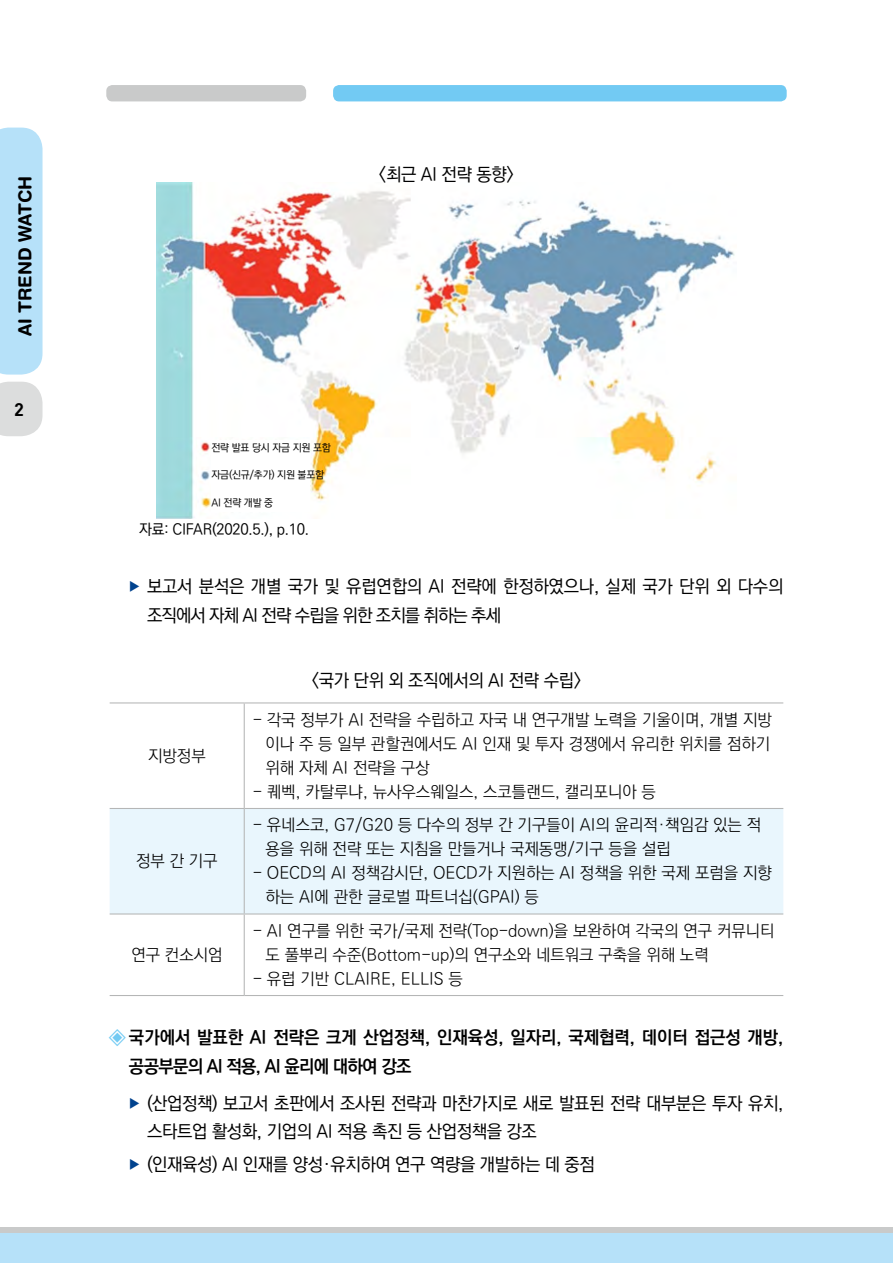
<style>
.page{position:relative;width:893px;height:1263px;background:#fff}
.page>*{position:absolute;margin:0;border:0;box-sizing:border-box;transform-origin:0 0}
.t1{font:500 18px/28.5px "Ko Pub Dotum";letter-spacing:-.02em;color:#000}
.t2{font:700 18px/28.5px "Ko Pub Dotum";color:#000}
.t3{font:700 18px "Helvetica Rounded LT Std";color:#000}
.t4{font:18px "Dinbol";color:#000}
.t5{font:300 16.5px/24px "Ko Pub Dotum";color:#000}
.t6{font:500 15px "Ko Pub Dotum";letter-spacing:-.02em;color:#000}
.t7{font:500 10.5px "Ko Pub Dotum";letter-spacing:-.02em;color:#000}
.s1{font-weight:300;font-size:12px;color:#00428e}
.s2{color:#72caf3}
</style>
<div class="page">
<div style="left:0;top:128px;width:43px;height:247px;background:#b6e1f9"></div>
<svg style="left:0;top:382px;width:43px;height:54px;background:#dfdfdf"></svg>
<div style="left:0;top:1229px;width:893px;height:34px;background:#b6e1f9"></div>
<div style="left:0;top:1227px;width:893px;height:5px;background:#c9caca"></div>
<img style="left:156px;top:183px;width:579px;height:336px">
<div style="left:211px;top:440px;width:99px;height:72px;background:#fff"></div>
<div style="left:333px;top:85px;width:454px;height:16px;background:#72caf3;border-radius:6px"></div>
<div style="left:106px;top:85px;width:200px;height:16px;background:#c9caca;border-radius:6px"></div>
<div style="left:110px;top:809px;width:673px;height:104px;background:#e9f6fd"></div>
<hr style="left:110px;top:702px;width:134px;height:1px;background:#b5b6b6">
<hr style="left:244px;top:702px;width:539px;height:1px;background:#b5b6b6">
<hr style="left:244px;top:703px;width:1px;height:105px;background:#b5b6b6">
<hr style="left:110px;top:808px;width:134px;height:1px;background:#b5b6b6">
<hr style="left:244px;top:808px;width:539px;height:1px;background:#b5b6b6">
<hr style="left:244px;top:809px;width:1px;height:104px;background:#b5b6b6">
<hr style="left:110px;top:913px;width:134px;height:1px;background:#b5b6b6">
<hr style="left:244px;top:913px;width:539px;height:1px;background:#b5b6b6">
<hr style="left:244px;top:914px;width:1px;height:81px;background:#b5b6b6">
<hr style="left:110px;top:995px;width:134px;height:1px;background:#b5b6b6">
<hr style="left:244px;top:995px;width:539px;height:1px;background:#b5b6b6">
<p class="t3" style="left:14px;top:336px;width:162px;rotate:-90deg">AI TREND WATCH</p>
<p class="t4" style="left:14px;top:397px;width:11px">2</p>
<p class="t1" style="left:379px;top:161px;width:137px">&lt;최근 AI 전략 동향&gt;</p>
<p class="t7" style="left:212px;top:443px;width:121px">전략 발표 당시 자금 지원 포함</p>
<p class="t7" style="left:212px;top:470px;width:114px">자금(신규/추가) 지원 불포함</p>
<p class="t7" style="left:212px;top:497px;width:63px">AI 전략 개발 중</p>
<p class="t6" style="left:139px;top:522px;width:172px">자료: CIFAR(2020.5.), p.10.</p>
<p class="t1" style="left:147px;top:573px;width:638px;text-indent:-18px"><span class="s1">▶</span> 보고서 분석은 개별 국가 및 유럽연합의 AI 전략에 한정하였으나, 실제 국가 단위 외 다수의 조직에서 자체 AI 전략 수립을 위한 조치를 취하는 추세</p>
<p class="t5" style="left:148px;top:744px;width:59px">지방정부</p>
<p class="t5" style="left:136px;top:850px;width:83px">정부 간 기구</p>
<p class="t5" style="left:131px;top:943px;width:93px">연구 컨소시엄</p>
<p class="t1" style="left:312px;top:667px;width:271px">&lt;국가 단위 외 조직에서의 AI 전략 수립&gt;</p>
<p class="t5" style="left:265px;top:708px;width:508px;text-align:justify;text-indent:-13px">- 각국 정부가 AI 전략을 수립하고 자국 내 연구개발 노력을 기울이며, 개별 지방 이나 주 등 일부 관할권에서도 AI 인재 및 투자 경쟁에서 유리한 위치를 점하기 위해 자체 AI 전략을 구상</p>
<p class="t5" style="left:253px;top:780px;width:405px">- 퀘벡, 카탈루냐, 뉴사우스웨일스, 스코틀랜드, 캘리포니아 등</p>
<p class="t5" style="left:265px;top:814px;width:497px;text-indent:-13px">- 유네스코, G7/G20 등 다수의 정부 간 기구들이 AI의 윤리적·책임감 있는 적 용을 위해 전략 또는 지침을 만들거나 국제동맹/기구 등을 설립</p>
<p class="t5" style="left:265px;top:862px;width:508px;text-indent:-13px">- OECD의 AI 정책감시단, OECD가 지원하는 AI 정책을 위한 국제 포럼을 지향 하는 AI에 관한 글로벌 파트너십(GPAI) 등</p>
<p class="t5" style="left:265px;top:919px;width:511px;text-indent:-13px">- AI 연구를 위한 국가/국제 전략(Top-down)을 보완하여 각국의 연구 커뮤니티 도 풀뿌리 수준(Bottom-up)의 연구소와 네트워크 구축을 위해 노력</p>
<p class="t5" style="left:253px;top:967px;width:212px">- 유럽 기반 CLAIRE, ELLIS 등</p>
<p class="t2" style="left:129px;top:1024px;width:656px;text-indent:-19px"><span class="s2">◈</span> 국가에서 발표한 AI 전략은 크게 산업정책, 인재육성, 일자리, 국제협력, 데이터 접근성 개방, 공공부문의 AI 적용, AI 윤리에 대하여 강조</p>
<p class="t1" style="left:147px;top:1089px;width:638px;text-indent:-18px"><span class="s1">▶</span> (산업정책) 보고서 초판에서 조사된 전략과 마찬가지로 새로 발표된 전략 대부분은 투자 유치, 스타트업 활성화, 기업의 AI 적용 촉진 등 산업정책을 강조</p>
<p class="t1" style="left:129px;top:1151px;width:467px"><span class="s1">▶</span> (인재육성) AI 인재를 양성·유치하여 연구 역량을 개발하는 데 중점</p>
</div>
